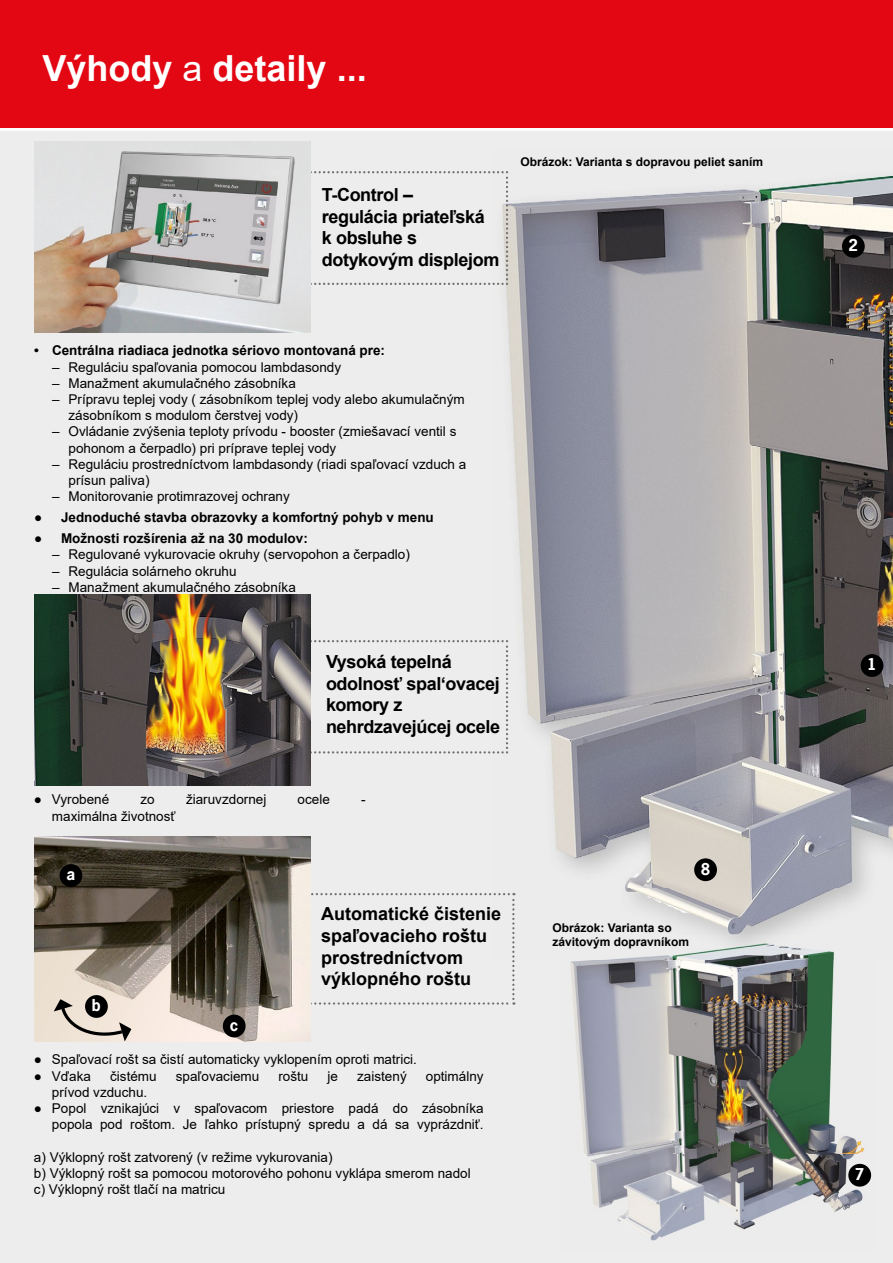
<style>
.page{position:relative;width:893px;height:1263px;background:#fff}
.page>*{position:absolute;margin:0;border:0;box-sizing:border-box;transform-origin:0 0}
.t1{font:700 36px "Arial";color:#fff}
.t2{font:700 18px/21.6px "Arial";letter-spacing:-.02em;color:#000}
.t3{font:700 18px/21.6px "Arial";color:#000}
.t4{font:700 15.3px "News Gothic LT";color:#fff}
.t5{font:13.5px/16.2px "Arial";color:#000}
.t6{font:700 13.5px "Arial";color:#000}
.t7{font:700 12px/14.4px "Arial";color:#000}
.s1{font-weight:400}
</style>
<div class="page">
<div style="left:0;top:0;width:893px;height:128px;background:#e30613"></div>
<div style="left:0;top:132px;width:893px;height:1131px;background:#ededed"></div>
<img style="left:502px;top:172px;width:391px;height:767px">
<div style="left:861px;top:654px;width:22px;height:23px;background:#000;border-radius:50%"></div>
<div style="left:842px;top:235px;width:23px;height:23px;background:#000;border-radius:50%"></div>
<img style="left:560px;top:935px;width:315px;height:306px">
<div style="left:848px;top:1164px;width:23px;height:22px;background:#000;border-radius:50%"></div>
<div style="left:694px;top:858px;width:23px;height:23px;background:#000;border-radius:50%"></div>
<svg style="left:310px;top:171px;width:198px;height:114px"></svg>
<svg style="left:310px;top:640px;width:198px;height:113px"></svg>
<svg style="left:310px;top:893px;width:204px;height:112px"></svg>
<img style="left:34px;top:141px;width:276px;height:192px">
<img style="left:34px;top:594px;width:276px;height:191px">
<img style="left:34px;top:837px;width:276px;height:205px">
<div style="left:60px;top:864px;width:22px;height:23px;background:#000;border-radius:50%"></div>
<div style="left:85px;top:995px;width:23px;height:23px;background:#000;border-radius:50%"></div>
<div style="left:223px;top:1015px;width:23px;height:22px;background:#000;border-radius:50%"></div>
<svg style="left:54px;top:999px;width:77px;height:42px;background:#b6ada3"></svg>
<h1 class="t1" style="left:43px;top:43px;width:326px">Výhody <span class="s1">a</span> detaily ...</h1>
<h2 class="t2" style="left:322px;top:184px;width:179px">T-Control –<br>regulácia priateľská k obsluhe s dotykovým displejom</h2>
<p class="t7" style="left:520px;top:154px;width:244px">Obrázok: Varianta s dopravou peliet saním</p>
<p class="t6" style="left:34px;top:341px;width:353px">• Centrálna riadiaca jednotka sériovo montovaná pre:</p>
<p class="t5" style="left:52px;top:359px;width:291px">– Reguláciu spaľovania pomocou lambdasondy</p>
<p class="t5" style="left:52px;top:375px;width:245px">– Manažment akumulačného zásobníka</p>
<p class="t5" style="left:69px;top:391px;width:398px;text-indent:-16px">– Prípravu teplej vody ( zásobníkom teplej vody alebo akumulačným zásobníkom s modulom čerstvej vody)</p>
<p class="t5" style="left:69px;top:423px;width:389px;text-indent:-16px">– Ovládanie zvýšenia teploty prívodu - booster (zmiešavací ventil s pohonom a čerpadlo) pri príprave teplej vody</p>
<p class="t5" style="left:69px;top:456px;width:399px;text-indent:-16px">– Reguláciu prostredníctvom lambdasondy (riadi spaľovací vzduch a prísun paliva)</p>
<p class="t5" style="left:52px;top:488px;width:239px">– Monitorovanie protimrazovej ochrany</p>
<p class="t6" style="left:34px;top:508px;width:401px"><span class="s1">●</span> Jednoduché stavba obrazovky a komfortný pohyb v menu</p>
<p class="t6" style="left:34px;top:529px;width:275px"><span class="s1">●</span> Možnosti rozšírenia až na 30 modulov:</p>
<p class="t5" style="left:52px;top:546px;width:359px">– Regulované vykurovacie okruhy (servopohon a čerpadlo)</p>
<p class="t5" style="left:52px;top:563px;width:186px">– Regulácia solárneho okruhu</p>
<p class="t5" style="left:52px;top:579px;width:245px">– Manažment akumulačného zásobníka</p>
<h2 class="t2" style="left:326px;top:651px;width:176px">Vysoká tepelná odolnosť spal‘ovacej komory z nehrdzavejúcej ocele</h2>
<p class="t5" style="left:34px;top:791px;width:77px">● Vyrobené</p>
<p class="t5" style="left:141px;top:791px;width:16px">zo</p>
<p class="t5" style="left:186px;top:791px;width:82px">žiaruvzdornej</p>
<p class="t5" style="left:298px;top:791px;width:34px">ocele</p>
<p class="t5" style="left:361px;top:791px;width:6px">-</p>
<p class="t5" style="left:52px;top:808px;width:125px">maximálna životnosť</p>
<p class="t4" style="left:67px;top:864px;width:10px">a</p>
<p class="t4" style="left:92px;top:995px;width:10px">b</p>
<p class="t4" style="left:230px;top:1015px;width:10px">c</p>
<h2 class="t3" style="left:321px;top:903px;width:182px">Automatické čistenie spaľovacieho roštu prostredníctvom výklopného roštu</h2>
<p class="t5" style="left:34px;top:1051px;width:384px">● Spaľovací rošt sa čistí automaticky vyklopením oproti matrici.</p>
<p class="t5" style="left:34px;top:1068px;width:59px">● Vďaka</p>
<p class="t5" style="left:110px;top:1068px;width:48px">čistému</p>
<p class="t5" style="left:176px;top:1068px;width:85px">spaľovaciemu</p>
<p class="t5" style="left:278px;top:1068px;width:32px">roštu</p>
<p class="t5" style="left:328px;top:1068px;width:12px">je</p>
<p class="t5" style="left:357px;top:1068px;width:51px">zaistený</p>
<p class="t5" style="left:426px;top:1068px;width:59px">optimálny</p>
<p class="t5" style="left:52px;top:1084px;width:97px">prívod vzduchu.</p>
<p class="t5" style="left:34px;top:1100px;width:451px;text-align:right">● Popol vznikajúci v spaľovacom priestore padá do zásobníka popola pod roštom. Je ľahko prístupný spredu a dá sa vyprázdniť.</p>
<p class="t5" style="left:34px;top:1149px;width:438px">a) Výklopný rošt zatvorený (v režime vykurovania)<br>b) Výklopný rošt sa pomocou motorového pohonu vyklápa smerom nadol c) Výklopný rošt tlačí na matricu</p>
<p class="t4" style="left:701px;top:859px;width:11px">8</p>
<p class="t7" style="left:552px;top:920px;width:138px">Obrázok: Varianta so závitovým dopravníkom</p>
<p class="t4" style="left:849px;top:235px;width:11px">2</p>
<p class="t4" style="left:867px;top:654px;width:11px">1</p>
<p class="t4" style="left:855px;top:1164px;width:11px">7</p>
</div>
